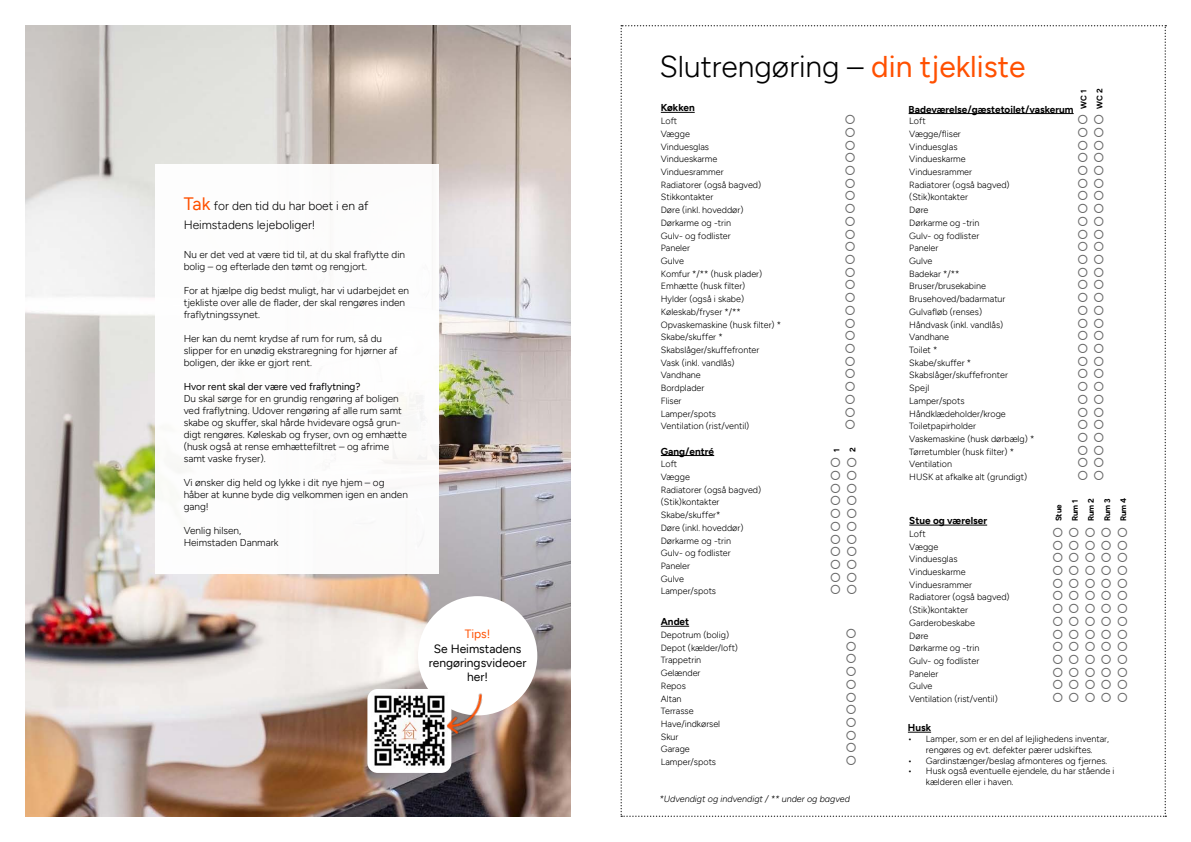
<style>
.page{position:relative;width:1191px;height:842px;background:#fff}
.page>*{position:absolute;margin:0;border:0;box-sizing:border-box;transform-origin:0 0}
.t1{font:300 30px "Figtree";color:#000}
.t2{font:12.8px "Wingdings";color:#666}
.t3{font:300 12px/18.2px "Figtree";color:#000}
.t4{font:12px/14.4px "Figtree";color:#000;text-align:center}
.t5{font:12px "Figtree";color:#ff5000}
.t6{font:300 10px/12px "Figtree";color:#000}
.t7{font:700 10px "Figtree";color:#000}
.t8{font:10px "Figtree";color:#000}
.t9{font:300 9px/10.8px "Figtree";color:#000;text-align:center}
.t10{font:italic 300 9px "Figtree";color:#000}
.t11{font:700 8px/16.1px "Figtree";color:#000}
.s1{font-weight:400;font-size:18px;color:#ff5000}
.s2{font-weight:400;color:#ff5000}
</style>
<div class="page">
<img style="left:25px;top:25px;width:545px;height:792px">
<div style="left:418px;top:596px;width:119px;height:119px;background:#fff;border-radius:50%"></div>
<div style="left:156px;top:164px;width:283px;height:409px;background:#fff"></div>
<img style="left:367px;top:689px;width:84px;height:84px">
<img style="left:429px;top:689px;width:68px;height:58px">
<svg style="left:620px;top:25px;width:546px;height:792px"></svg>
<h3 class="t3" style="left:184px;top:197px;width:186px"><span class="s1">Tak</span> for den tid du har boet i en af<br>Heimstadens lejeboliger!</h3>
<p class="t6" style="left:184px;top:249px;width:223px">Nu er det ved at være tid til, at du skal fraflytte din bolig – og efterlade den tømt og rengjort.</p>
<p class="t6" style="left:184px;top:285px;width:227px">For at hjælpe dig bedst muligt, har vi udarbejdet en tjekliste over alle de flader, der skal rengøres inden fraflytningssynet.</p>
<p class="t6" style="left:184px;top:333px;width:215px">Her kan du nemt krydse af rum for rum, så du slipper for en unødig ekstraregning for hjørner af boligen, der ikke er gjort rent.</p>
<p class="t8" style="left:184px;top:381px;width:178px">Hvor rent skal der være ved fraflytning?</p>
<p class="t6" style="left:184px;top:393px;width:225px">Du skal sørge for en grundig rengøring af boligen ved fraflytning. Udover rengøring af alle rum samt skabe og skuffer, skal hårde hvidevare også grun&shy;digt rengøres. Køleskab og fryser, ovn og emhætte (husk også at rense emhættefiltret – og afrime samt vaske fryser).</p>
<p class="t6" style="left:184px;top:477px;width:226px">Vi ønsker dig held og lykke i dit nye hjem – og håber at kunne byde dig velkommen igen en anden gang!</p>
<p class="t6" style="left:184px;top:525px;width:96px">Venlig hilsen,<br>Heimstaden Danmark</p>
<h3 class="t5" style="left:465px;top:627px;width:27px">Tips!</h3>
<h3 class="t4" style="left:429px;top:641px;width:99px">Se Heimstadens rengøringsvideoer her!</h3>
<h1 class="t1" style="left:659px;top:49px;width:367px">Slutrengøring – <span class="s2">din tjekliste</span></h1>
<p class="t11" style="left:1075px;top:109px;width:22px;rotate:-90deg">WC 1<br>WC 2</p>
<p class="t7" style="left:661px;top:102px;width:35px">Køkken</p>
<p class="t7" style="left:908px;top:103px;width:167px">Badeværelse/gæstetoilet/vaskerum</p>
<p class="t9" style="left:661px;top:116px;width:18px">Loft</p>
<p class="t9" style="left:661px;top:128px;width:31px">Vægge</p>
<p class="t9" style="left:661px;top:141px;width:50px">Vinduesglas</p>
<p class="t9" style="left:661px;top:154px;width:58px">Vindueskarme</p>
<p class="t9" style="left:661px;top:166px;width:64px">Vinduesrammer</p>
<p class="t9" style="left:661px;top:179px;width:102px">Radiatorer (også bagved)</p>
<p class="t9" style="left:661px;top:192px;width:54px">Stikkontakter</p>
<p class="t9" style="left:661px;top:205px;width:84px">Døre (inkl. hoveddør)</p>
<p class="t9" style="left:661px;top:217px;width:72px">Dørkarme og -trin</p>
<p class="t9" style="left:661px;top:230px;width:71px">Gulv- og fodlister</p>
<p class="t9" style="left:661px;top:243px;width:31px">Paneler</p>
<p class="t9" style="left:661px;top:255px;width:25px">Gulve</p>
<p class="t9" style="left:661px;top:268px;width:103px">Komfur */** (husk plader)</p>
<p class="t9" style="left:661px;top:281px;width:86px">Emhætte (husk filter)</p>
<p class="t9" style="left:661px;top:294px;width:85px">Hylder (også i skabe)</p>
<p class="t9" style="left:661px;top:306px;width:81px">Køleskab/fryser */**</p>
<p class="t9" style="left:661px;top:319px;width:122px">Opvaskemaskine (husk filter) *</p>
<p class="t9" style="left:661px;top:332px;width:63px">Skabe/skuffer *</p>
<p class="t9" style="left:661px;top:344px;width:100px">Skabslåger/skuffefronter</p>
<p class="t9" style="left:661px;top:357px;width:75px">Vask (inkl. vandlås)</p>
<p class="t9" style="left:661px;top:370px;width:41px">Vandhane</p>
<p class="t9" style="left:661px;top:383px;width:45px">Bordplader</p>
<p class="t9" style="left:661px;top:395px;width:22px">Fliser</p>
<p class="t9" style="left:661px;top:408px;width:57px">Lamper/spots</p>
<p class="t9" style="left:661px;top:421px;width:90px">Ventilation (rist/ventil)</p>
<p class="t9" style="left:909px;top:116px;width:18px">Loft</p>
<p class="t9" style="left:909px;top:128px;width:53px">Vægge/fliser</p>
<p class="t9" style="left:909px;top:141px;width:50px">Vinduesglas</p>
<p class="t9" style="left:909px;top:154px;width:58px">Vindueskarme</p>
<p class="t9" style="left:909px;top:166px;width:64px">Vinduesrammer</p>
<p class="t9" style="left:909px;top:179px;width:102px">Radiatorer (også bagved)</p>
<p class="t9" style="left:909px;top:192px;width:60px">(Stik)kontakter</p>
<p class="t9" style="left:909px;top:205px;width:21px">Døre</p>
<p class="t9" style="left:909px;top:217px;width:72px">Dørkarme og -trin</p>
<p class="t9" style="left:909px;top:230px;width:71px">Gulv- og fodlister</p>
<p class="t9" style="left:909px;top:243px;width:31px">Paneler</p>
<p class="t9" style="left:909px;top:255px;width:25px">Gulve</p>
<p class="t9" style="left:909px;top:268px;width:52px">Badekar */**</p>
<p class="t9" style="left:909px;top:281px;width:78px">Bruser/brusekabine</p>
<p class="t9" style="left:909px;top:294px;width:98px">Brusehoved/badarmatur</p>
<p class="t9" style="left:909px;top:306px;width:74px">Gulvafløb (renses)</p>
<p class="t9" style="left:909px;top:319px;width:96px">Håndvask (inkl. vandlås)</p>
<p class="t9" style="left:909px;top:332px;width:41px">Vandhane</p>
<p class="t9" style="left:909px;top:344px;width:30px">Toilet *</p>
<p class="t9" style="left:909px;top:357px;width:63px">Skabe/skuffer *</p>
<p class="t9" style="left:909px;top:370px;width:100px">Skabslåger/skuffefronter</p>
<p class="t9" style="left:909px;top:383px;width:21px">Spejl</p>
<p class="t9" style="left:909px;top:395px;width:57px">Lamper/spots</p>
<p class="t9" style="left:909px;top:408px;width:98px">Håndklædeholder/kroge</p>
<p class="t9" style="left:909px;top:421px;width:68px">Toiletpapirholder</p>
<p class="t9" style="left:909px;top:433px;width:126px">Vaskemaskine (husk dørbælg) *</p>
<p class="t9" style="left:909px;top:446px;width:106px">Tørretumbler (husk filter) *</p>
<p class="t9" style="left:909px;top:459px;width:44px">Ventilation</p>
<p class="t9" style="left:909px;top:472px;width:119px">HUSK at afkalke alt (grundigt)</p>
<p class="t7" style="left:661px;top:445px;width:55px">Gang/entré</p>
<p class="t11" style="left:828px;top:452px;width:6px;rotate:-90deg">1<br>2</p>
<p class="t9" style="left:661px;top:459px;width:18px">Loft</p>
<p class="t9" style="left:661px;top:471px;width:31px">Vægge</p>
<p class="t9" style="left:661px;top:484px;width:102px">Radiatorer (også bagved)</p>
<p class="t9" style="left:661px;top:497px;width:60px">(Stik)kontakter</p>
<p class="t9" style="left:661px;top:510px;width:61px">Skabe/skuffer*</p>
<p class="t9" style="left:661px;top:522px;width:84px">Døre (inkl. hoveddør)</p>
<p class="t9" style="left:661px;top:535px;width:72px">Dørkarme og -trin</p>
<p class="t9" style="left:661px;top:548px;width:71px">Gulv- og fodlister</p>
<p class="t9" style="left:661px;top:560px;width:31px">Paneler</p>
<p class="t9" style="left:661px;top:573px;width:25px">Gulve</p>
<p class="t9" style="left:661px;top:586px;width:57px">Lamper/spots</p>
<p class="t11" style="left:1050px;top:521px;width:25px;rotate:-90deg">Stue<br>Rum 1<br>Rum 2<br>Rum 3<br>Rum 4</p>
<p class="t7" style="left:909px;top:515px;width:79px">Stue og værelser</p>
<p class="t9" style="left:909px;top:528px;width:18px">Loft</p>
<h2 class="t2" style="left:1052px;top:525px;width:77px">○○○○○</h2>
<p class="t9" style="left:909px;top:541px;width:31px">Vægge</p>
<h2 class="t2" style="left:1052px;top:538px;width:77px">○○○○○</h2>
<p class="t9" style="left:909px;top:554px;width:50px">Vinduesglas</p>
<h2 class="t2" style="left:1052px;top:551px;width:77px">○○○○○</h2>
<p class="t9" style="left:909px;top:566px;width:58px">Vindueskarme</p>
<h2 class="t2" style="left:1052px;top:563px;width:77px">○○○○○</h2>
<p class="t9" style="left:909px;top:579px;width:64px">Vinduesrammer</p>
<h2 class="t2" style="left:1052px;top:576px;width:77px">○○○○○</h2>
<p class="t9" style="left:909px;top:592px;width:102px">Radiatorer (også bagved)</p>
<h2 class="t2" style="left:1052px;top:589px;width:77px">○○○○○</h2>
<p class="t9" style="left:909px;top:605px;width:60px">(Stik)kontakter</p>
<h2 class="t2" style="left:1052px;top:602px;width:77px">○○○○○</h2>
<p class="t9" style="left:909px;top:617px;width:67px">Garderobeskabe</p>
<h2 class="t2" style="left:1052px;top:614px;width:77px">○○○○○</h2>
<p class="t9" style="left:909px;top:630px;width:21px">Døre</p>
<h2 class="t2" style="left:1052px;top:627px;width:77px">○○○○○</h2>
<p class="t9" style="left:909px;top:643px;width:72px">Dørkarme og -trin</p>
<h2 class="t2" style="left:1052px;top:640px;width:77px">○○○○○</h2>
<p class="t9" style="left:909px;top:655px;width:71px">Gulv- og fodlister</p>
<h2 class="t2" style="left:1052px;top:652px;width:77px">○○○○○</h2>
<p class="t9" style="left:909px;top:668px;width:31px">Paneler</p>
<h2 class="t2" style="left:1052px;top:665px;width:77px">○○○○○</h2>
<p class="t9" style="left:909px;top:681px;width:25px">Gulve</p>
<h2 class="t2" style="left:1052px;top:678px;width:77px">○○○○○</h2>
<p class="t9" style="left:909px;top:694px;width:90px">Ventilation (rist/ventil)</p>
<h2 class="t2" style="left:1052px;top:691px;width:77px">○○○○○</h2>
<p class="t7" style="left:661px;top:616px;width:30px">Andet</p>
<p class="t9" style="left:661px;top:629px;width:70px">Depotrum (bolig)</p>
<p class="t9" style="left:661px;top:642px;width:79px">Depot (kælder/loft)</p>
<p class="t9" style="left:661px;top:655px;width:42px">Trappetrin</p>
<p class="t9" style="left:661px;top:668px;width:41px">Gelænder</p>
<p class="t9" style="left:661px;top:680px;width:27px">Repos</p>
<p class="t9" style="left:661px;top:693px;width:22px">Altan</p>
<p class="t9" style="left:661px;top:706px;width:34px">Terrasse</p>
<p class="t9" style="left:661px;top:718px;width:61px">Have/indkørsel</p>
<p class="t9" style="left:661px;top:731px;width:19px">Skur</p>
<p class="t9" style="left:661px;top:744px;width:30px">Garage</p>
<p class="t9" style="left:661px;top:757px;width:57px">Lamper/spots</p>
<p class="t7" style="left:908px;top:722px;width:25px">Husk</p>
<p class="t9" style="left:908px;top:733px;width:203px">• Lamper, som er en del af lejlighedens inventar, rengøres og evt. defekter pærer udskiftes.</p>
<p class="t9" style="left:908px;top:755px;width:201px">• Gardinstænger/beslag afmonteres og fjernes.</p>
<p class="t9" style="left:926px;top:766px;width:190px;text-align:left;text-indent:-18px">• Husk også eventuelle ejendele, du har stående i kælderen eller i haven.</p>
<p class="t10" style="left:659px;top:794px;width:192px">*Udvendigt og indvendigt / ** under og bagved</p>
</div>
